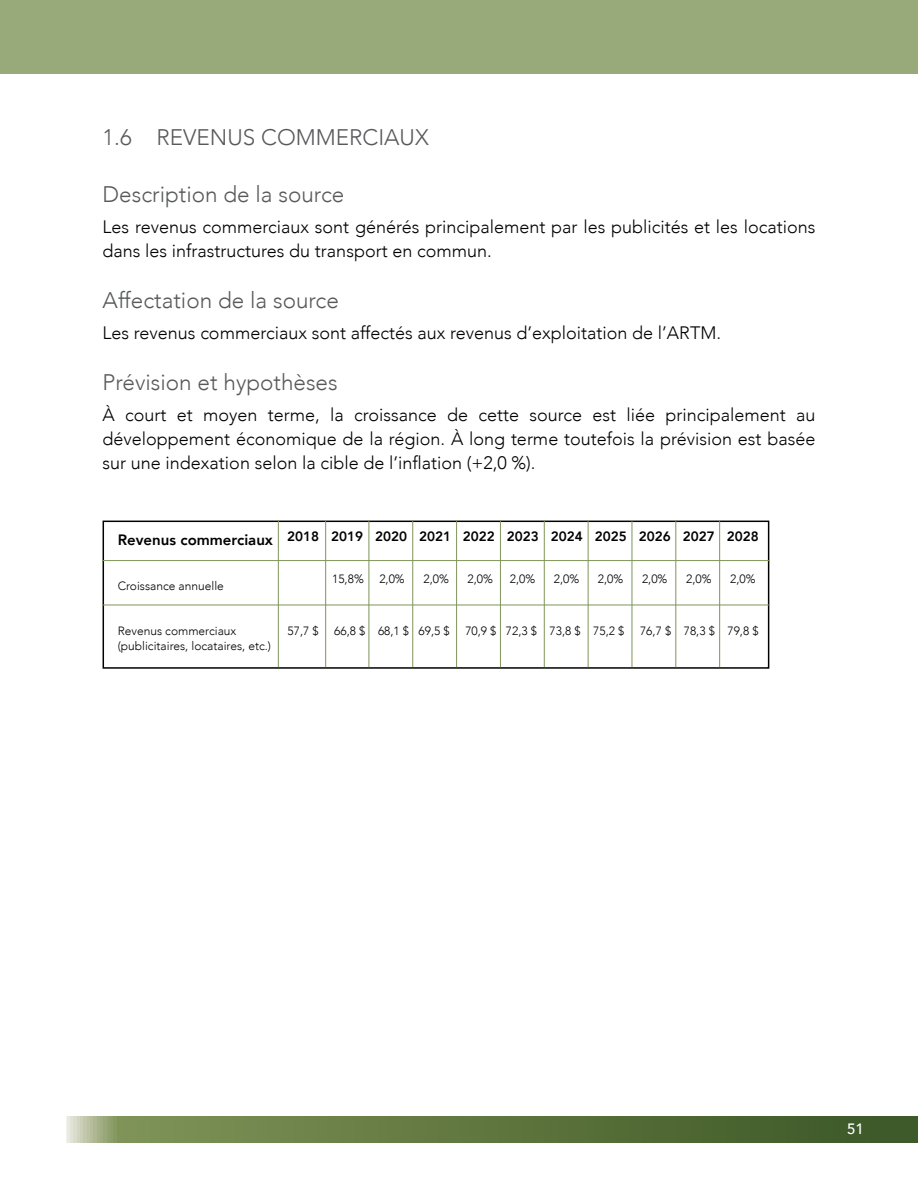
<style>
.page{position:relative;width:918px;height:1188px;background:#fff}
.page>*{position:absolute;margin:0;border:0;box-sizing:border-box;transform-origin:0 0}
.t1{font:300 22.5px "Avenir";color:#58595b}
.t2{font:300 18px/24px "Avenir";color:#000}
.t3{font:800 15px "Avenir";color:#000}
.t4{font:500 15px "Avenir";color:#fff}
.t5{font:800 13.5px "Avenir";color:#000}
.t6{font:300 12px/15px "Avenir";color:#000}
</style>
<div class="page">
<div style="left:0;top:0;width:918px;height:73px;background:#98a97a"></div>
<svg style="left:66px;top:1116px;width:852px;height:27px;background:#627843"></svg>
<div style="left:103px;top:521px;width:666px;height:148px;border:2px solid #000"></div>
<hr style="left:103px;top:560px;width:666px;height:1px;background:#7f9459">
<hr style="left:278px;top:521px;width:1px;height:146px;background:#7f9459">
<hr style="left:325px;top:521px;width:1px;height:146px;background:#7f9459">
<hr style="left:369px;top:521px;width:1px;height:146px;background:#7f9459">
<hr style="left:412px;top:521px;width:1px;height:146px;background:#7f9459">
<hr style="left:456px;top:521px;width:1px;height:146px;background:#7f9459">
<hr style="left:500px;top:521px;width:1px;height:146px;background:#7f9459">
<hr style="left:544px;top:521px;width:1px;height:146px;background:#7f9459">
<hr style="left:588px;top:521px;width:1px;height:146px;background:#7f9459">
<hr style="left:632px;top:521px;width:1px;height:146px;background:#7f9459">
<hr style="left:676px;top:521px;width:1px;height:146px;background:#7f9459">
<hr style="left:719px;top:521px;width:1px;height:146px;background:#7f9459">
<hr style="left:103px;top:605px;width:666px;height:1px;background:#7f9459">
<p class="t1" style="left:103px;top:124px;width:328px">1.6 REVENUS COMMERCIAUX</p>
<p class="t1" style="left:103px;top:181px;width:243px">Description de la source</p>
<p class="t2" style="left:103px;top:215px;width:714px">Les revenus commerciaux sont générés principalement par les publicités et les locations dans les infrastructures du transport en commun.</p>
<p class="t1" style="left:103px;top:287px;width:238px">Affectation de la source</p>
<p class="t2" style="left:103px;top:321px;width:620px">Les revenus commerciaux sont affectés aux revenus d’exploitation de l’ARTM.</p>
<p class="t1" style="left:103px;top:369px;width:237px">Prévision et hypothèses</p>
<p class="t2" style="left:103px;top:402px;width:714px;text-align:justify">À court et moyen terme, la croissance de cette source est liée principalement au développement économique de la région. À long terme toutefois la prévision est basée sur une indexation selon la cible de l’inflation (+2,0 %).</p>
<p class="t3" style="left:118px;top:528px;width:157px">Revenus commerciaux</p>
<p class="t6" style="left:118px;top:578px;width:108px">Croissance annuelle</p>
<p class="t6" style="left:118px;top:623px;width:155px">Revenus commerciaux (publicitaires, locataires, etc.)</p>
<p class="t5" style="left:287px;top:526px;width:473px">2018 2019 2020 2021 2022 2023 2024 2025 2026 2027 2028</p>
<p class="t6" style="left:332px;top:572px;width:33px">15,8%</p>
<p class="t6" style="left:379px;top:572px;width:27px">2,0%</p>
<p class="t6" style="left:423px;top:572px;width:27px">2,0%</p>
<p class="t6" style="left:468px;top:572px;width:27px">2,0%</p>
<p class="t6" style="left:510px;top:572px;width:27px">2,0%</p>
<p class="t6" style="left:554px;top:572px;width:27px">2,0%</p>
<p class="t6" style="left:598px;top:572px;width:27px">2,0%</p>
<p class="t6" style="left:642px;top:572px;width:27px">2,0%</p>
<p class="t6" style="left:686px;top:572px;width:27px">2,0%</p>
<p class="t6" style="left:730px;top:572px;width:27px">2,0%</p>
<p class="t6" style="left:288px;top:623px;width:33px">57,7 $</p>
<p class="t6" style="left:334px;top:623px;width:117px">66,8 $ 68,1 $ 69,5 $</p>
<p class="t6" style="left:465px;top:623px;width:161px">70,9 $ 72,3 $ 73,8 $ 75,2 $</p>
<p class="t6" style="left:640px;top:623px;width:120px">76,7 $ 78,3 $ 79,8 $</p>
<p class="t4" style="left:847px;top:1116px;width:18px">51</p>
</div>
